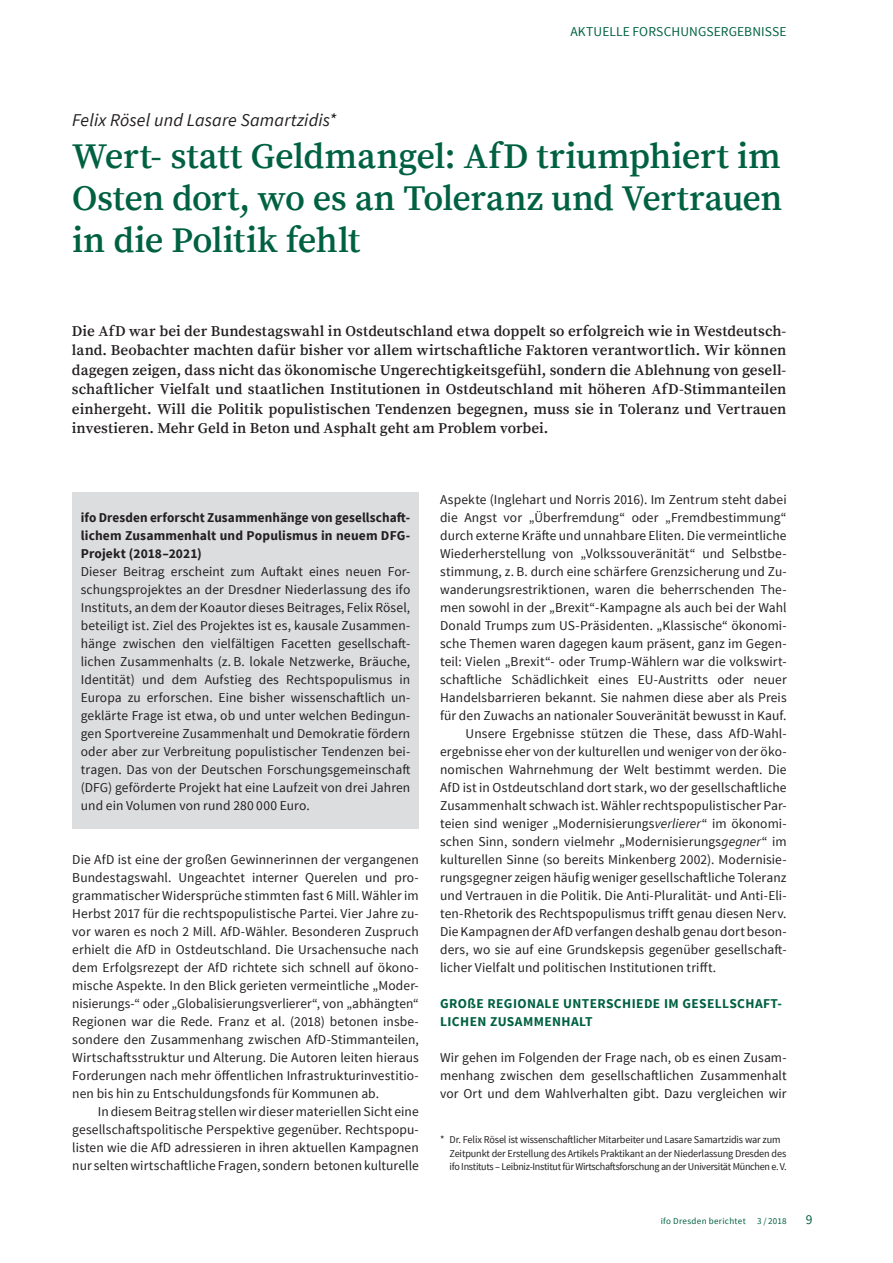
<style>
.page{position:relative;width:893px;height:1263px;background:#fff}
.page>*{position:absolute;margin:0;border:0;box-sizing:border-box;transform-origin:0 0}
.U1{font:600 36px/42px "Source Serif Pro";letter-spacing:-.015em;color:#006142;text-align:justify}
.Autor_Name{font:italic 18px "Source Sans Pro";letter-spacing:.01em;color:#231f20}
.Vorwort{font:600 15px/19.5px "Source Serif Pro";letter-spacing:-.005em;color:#231f20;text-align:justify}
.Fließtext_Einzug{font:13.5px/18px "Source Sans Pro";letter-spacing:.005em;color:#231f20;text-align:justify}
.Fließtext{font:13.5px/18px "Source Sans Pro";letter-spacing:.005em;color:#231f20;text-align:justify}
.Fließtext-2{font:700 13.5px/18px "Source Sans Pro";letter-spacing:.01em;color:#231f20;text-align:justify}
.U2{font:700 13.5px/18px "Source Sans Pro";letter-spacing:.03em;color:#006142}
.t1{font:13.5px "Source Sans Pro";letter-spacing:.005em;color:#006142}
.Fussnotenerkl_ohne_E{font:10.5px/13.5px "Source Sans Pro";letter-spacing:-.01em;color:#231f20}
.t2{font:9px "Source Sans Pro";letter-spacing:.035em;color:#006142}
.s1{font-style:italic}
</style>
<div class="page">
<div style="left:72px;top:493px;width:347px;height:336px;background:#dcdddf"></div>
<p class="t1" style="left:570px;top:23px;width:218px">AKTUELLE FORSCHUNGSERGEBNISSE</p>
<p class="Autor_Name" style="left:72px;top:109px;width:266px">Felix Rösel und Lasare Samartzidis*</p>
<p class="U1" style="left:72px;top:136px;width:712px">Wert- statt Geldmangel: AfD triumphiert im Osten dort, wo es an Toleranz und Vertrauen in die Politik fehlt</p>
<p class="Vorwort" style="left:72px;top:321px;width:716px">Die AfD war bei der Bundestagswahl in Ostdeutschland etwa doppelt so erfolgreich wie in Westdeutsch&shy;land. Beobachter machten dafür bisher vor allem wirtschaftliche Faktoren verantwortlich. Wir können dagegen zeigen, dass nicht das ökonomische Ungerechtigkeitsgefühl, sondern die Ablehnung von gesell&shy;schaftlicher Vielfalt und staatlichen Institutionen in Ostdeutschland mit höheren AfD-Stimmanteilen einhergeht. Will die Politik populistischen Tendenzen begegnen, muss sie in Toleranz und Vertrauen investieren. Mehr Geld in Beton und Asphalt geht am Problem vorbei.</p>
<p class="Fließtext-2" style="left:81px;top:509px;width:331px">ifo Dresden erforscht Zusammenhänge von gesellschaft&shy;lichem Zusammenhalt und Populismus in neuem DFG-Projekt (2018–2021)</p>
<p class="Fließtext_Einzug" style="left:81px;top:563px;width:331px">Dieser Beitrag erscheint zum Auftakt eines neuen For&shy;schungsprojektes an der Dresdner Niederlassung des ifo Instituts, an dem der Koautor dieses Beitrages, Felix Rösel, beteiligt ist. Ziel des Projektes ist es, kausale Zusammen&shy;hänge zwischen den vielfältigen Facetten gesellschaft&shy;lichen Zusammenhalts (z. B. lokale Netzwerke, Bräuche, Identität) und dem Aufstieg des Rechtspopulismus in Europa zu erforschen. Eine bisher wissenschaftlich un&shy;geklärte Frage ist etwa, ob und unter welchen Bedingun&shy;gen Sportvereine Zusammenhalt und Demokratie fördern oder aber zur Verbreitung populistischer Tendenzen bei&shy;tragen. Das von der Deutschen Forschungsgemeinschaft (DFG) geförderte Projekt hat eine Laufzeit von drei Jahren und ein Volumen von rund 280 000 Euro.</p>
<p class="Fließtext" style="left:72px;top:851px;width:348px">Die AfD ist eine der großen Gewinnerinnen der vergangenen Bundestagswahl. Ungeachtet interner Querelen und pro&shy;grammatischer Widersprüche stimmten fast 6 Mill. Wähler im Herbst 2017 für die rechtspopulistische Partei. Vier Jahre zu&shy;vor waren es noch 2 Mill. AfD-Wähler. Besonderen Zuspruch erhielt die AfD in Ostdeutschland. Die Ursachensuche nach dem Erfolgsrezept der AfD richtete sich schnell auf ökono&shy;mische Aspekte. In den Blick gerieten vermeintliche „Moder&shy;nisierungs-“ oder „Globalisierungsverlierer“, von „abhängten“ Regionen war die Rede. Franz et al. (2018) betonen insbe&shy;sondere den Zusammenhang zwischen AfD-Stimmanteilen, Wirtschaftsstruktur und Alterung. Die Autoren leiten hieraus Forderungen nach mehr öffentlichen Infrastrukturinvestitio&shy;nen bis hin zu Entschuldungsfonds für Kommunen ab.</p>
<p class="Fließtext_Einzug" style="left:72px;top:1103px;width:348px;text-indent:26px">In diesem Beitrag stellen wir dieser materiellen Sicht eine gesellschaftspolitische Perspektive gegenüber. Rechtspopu&shy;listen wie die AfD adressieren in ihren aktuellen Kampagnen nur selten wirtschaftliche Fragen, sondern betonen kulturelle</p>
<p class="Fließtext_Einzug" style="left:440px;top:491px;width:348px">Aspekte (Inglehart und Norris 2016). Im Zentrum steht dabei die Angst vor „Überfremdung“ oder „Fremdbestimmung“ durch externe Kräfte und unnahbare Eliten. Die vermeintliche Wiederherstellung von „Volkssouveränität“ und Selbstbe&shy;stimmung, z. B. durch eine schärfere Grenzsicherung und Zu&shy;wanderungsrestriktionen, waren die beherrschenden The&shy;men sowohl in der „Brexit“-Kampagne als auch bei der Wahl Donald Trumps zum US-Präsidenten. „Klassische“ ökonomi&shy;sche Themen waren dagegen kaum präsent, ganz im Gegen&shy;teil: Vielen „Brexit“- oder Trump-Wählern war die volkswirt&shy;schaftliche Schädlichkeit eines EU-Austritts oder neuer Handelsbarrieren bekannt. Sie nahmen diese aber als Preis für den Zuwachs an nationaler Souveränität bewusst in Kauf.</p>
<p class="Fließtext_Einzug" style="left:440px;top:725px;width:348px;text-indent:26px">Unsere Ergebnisse stützen die These, dass AfD-Wahl&shy;ergebnisse eher von der kulturellen und weniger von der öko&shy;nomischen Wahrnehmung der Welt bestimmt werden. Die AfD ist in Ostdeutschland dort stark, wo der gesellschaftliche Zusammenhalt schwach ist. Wähler rechtspopulistischer Par&shy;teien sind weniger „Modernisierungs<span class="s1">verlierer</span>“ im ökonomi&shy;schen Sinn, sondern vielmehr „Modernisierungs<span class="s1">gegner</span>“ im kulturellen Sinne (so bereits Minkenberg 2002). Modernisie&shy;rungsgegner zeigen häufig weniger gesellschaftliche Toleranz und Vertrauen in die Politik. Die Anti-Pluralität- und Anti-Eli&shy;ten-Rhetorik des Rechtspopulismus trifft genau diesen Nerv.<br>Die Kampagnen der AfD verfangen deshalb genau dort beson&shy;ders, wo sie auf eine Grundskepsis gegenüber gesellschaft&shy;licher Vielfalt und politischen Institutionen trifft.</p>
<p class="U2" style="left:440px;top:995px;width:343px">GROSE REGIONALE UNTERSCHIEDE IM GESELLSCHAFT-<br>LICHEN ZUSAMMENHALT</p>
<p class="Fließtext" style="left:440px;top:1049px;width:348px">Wir gehen im Folgenden der Frage nach, ob es einen Zusam&shy;menhang zwischen dem gesellschaftlichen Zusammenhalt vor Ort und dem Wahlverhalten gibt. Dazu vergleichen wir</p>
<p class="Fussnotenerkl_ohne_E" style="left:450px;top:1133px;width:339px;text-indent:-9px">* Dr. Felix Rösel ist wissenschaftlicher Mitarbeiter und Lasare Samartzidis war zum<br>Zeitpunkt der Erstellung des Artikels Praktikant an der Niederlassung Dresden des ifo Instituts – Leibniz-Institut für Wirtschaftsforschung an der Universität München e.V.</p>
<p class="t2" style="left:661px;top:1215px;width:127px">ifo Dresden berichtet 3 / 2018</p>
<p class="t1" style="left:806px;top:1211px;width:8px">9</p>
</div>
